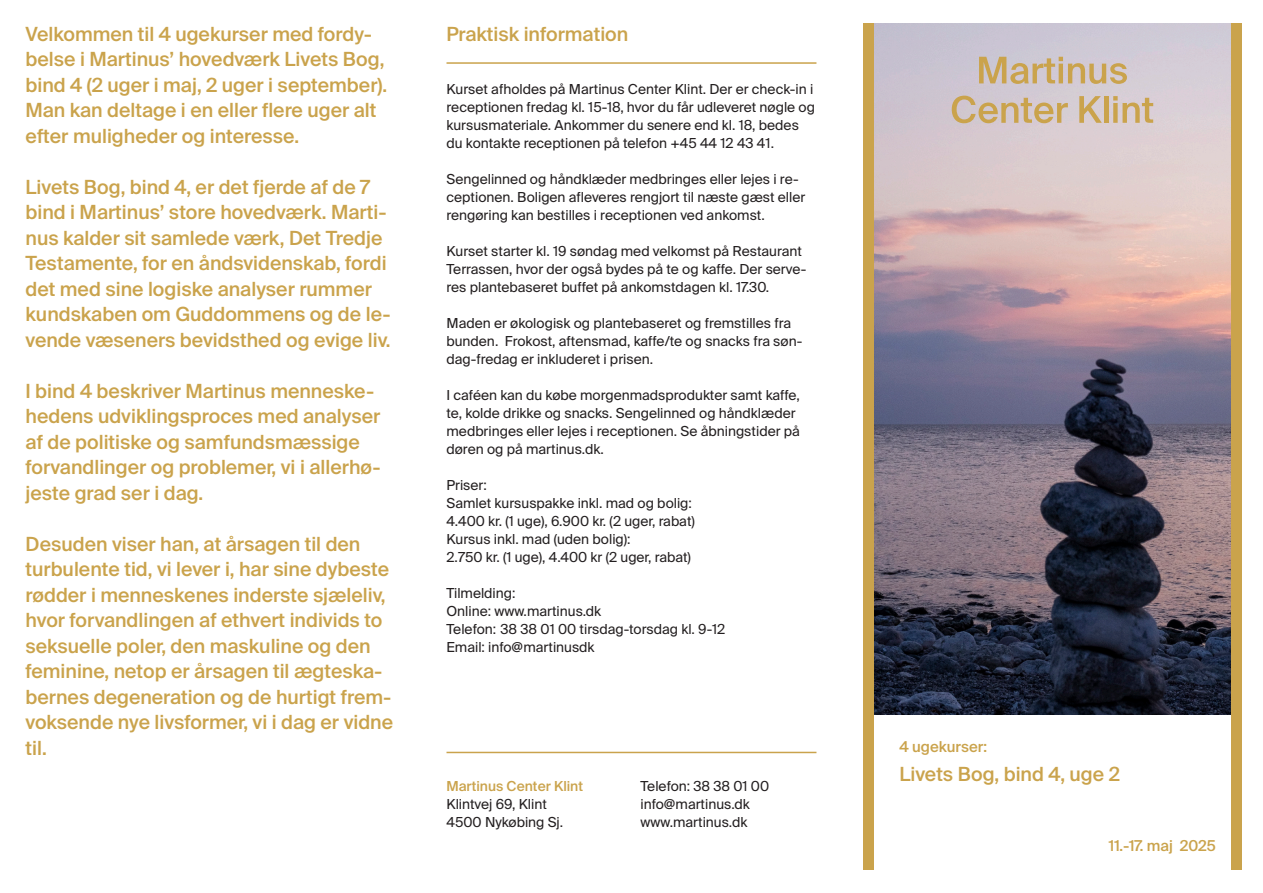
<style>
.page{position:relative;width:1263px;height:893px;background:#fff}
.page>*{position:absolute;margin:0;border:0;box-sizing:border-box;transform-origin:0 0}
.Stor_introtekst{font:500 19.5px/25.5px "Suisse Intl";color:#caa34c}
.Forside_titel{font:500 19.5px "Suisse Intl";color:#caa34c}
.Forside_dato{font:500 15px "Suisse Intl";color:#caa34c}
.Forside_kursus{font:500 15px "Suisse Intl";color:#caa34c}
.Brødtekst{font:13.8px/18px "Suisse Intl";color:#231f20}
.t1{font:500 13.8px "Suisse Intl";color:#caa34c}
</style>
<div class="page">
<hr style="left:446px;top:62px;width:370px;height:2px;background:#caa34c">
<hr style="left:446px;top:752px;width:370px;height:1px;background:#caa34c">
<img style="left:874px;top:23px;width:357px;height:691px">
<svg style="left:979px;top:57px;width:148px;height:27px;background:#cdb99d"></svg>
<svg style="left:952px;top:96px;width:116px;height:27px;background:#cfbaa0"></svg>
<svg style="left:1079px;top:96px;width:23px;height:27px"></svg>
<hr style="left:1104px;top:96px;width:4px;height:27px;background:#caa34c">
<svg style="left:1113px;top:96px;width:40px;height:27px"></svg>
<div style="left:863px;top:23px;width:11px;height:847px;background:#caa34c"></div>
<div style="left:1231px;top:23px;width:11px;height:847px;background:#caa34c"></div>
<p class="Stor_introtekst" style="left:26px;top:21px;width:363px">Velkommen til 4 ugekurser med fordy&shy;belse i Martinus’ hovedværk Livets Bog, bind 4 (2 uger i maj, 2 uger i september).</p>
<p class="Stor_introtekst" style="left:26px;top:98px;width:352px">Man kan deltage i en eller flere uger alt efter muligheder og interesse.</p>
<p class="Stor_introtekst" style="left:26px;top:174px;width:367px">Livets Bog, bind 4, er det fjerde af de 7 bind i Martinus’ store hovedværk. Marti&shy;nus kalder sit samlede værk, Det Tredje Testamente, for en åndsvidenskab, fordi det med sine logiske analyser rummer kundskaben om Guddommens og de le&shy;vende væseners bevidsthed og evige liv.</p>
<p class="Stor_introtekst" style="left:26px;top:378px;width:357px">I bind 4 beskriver Martinus menneske&shy;hedens udviklingsproces med analyser af de politiske og samfundsmæssige forvandlinger og problemer, vi i allerhø&shy;jeste grad ser i dag.</p>
<p class="Stor_introtekst" style="left:26px;top:531px;width:369px">Desuden viser han, at årsagen til den turbulente tid, vi lever i, har sine dybeste rødder i menneskenes inderste sjæleliv, hvor forvandlingen af ethvert individs to seksuelle poler, den maskuline og den feminine, netop er årsagen til ægteska&shy;bernes degeneration og de hurtigt frem&shy;voksende nye livsformer, vi i dag er vidne til.</p>
<p class="Stor_introtekst" style="left:446px;top:21px;width:183px">Praktisk information</p>
<p class="Brødtekst" style="left:446px;top:80px;width:370px">Kurset afholdes på Martinus Center Klint. Der er check-in i receptionen fredag kl. 15-18, hvor du får udleveret nøgle og kursusmateriale. Ankommer du senere end kl. 18, bedes du kontakte receptionen på telefon +45 44 12 43 41.</p>
<p class="Brødtekst" style="left:446px;top:170px;width:360px">Sengelinned og håndklæder medbringes eller lejes i re&shy;ceptionen. Boligen afleveres rengjort til næste gæst eller rengøring kan bestilles i receptionen ved ankomst.</p>
<p class="Brødtekst" style="left:446px;top:242px;width:361px">Kurset starter kl. 19 søndag med velkomst på Restaurant<br>Terrassen, hvor der også bydes på te og kaffe. Der serve&shy;res plantebaseret buffet på ankomstdagen kl. 17.30.</p>
<p class="Brødtekst" style="left:446px;top:314px;width:357px">Maden er økologisk og plantebaseret og fremstilles fra bunden. Frokost, aftensmad, kaffe/te og snacks fra søn&shy;dag-fredag er inkluderet i prisen.</p>
<p class="Brødtekst" style="left:446px;top:386px;width:355px">I caféen kan du købe morgenmadsprodukter samt kaffe, te, kolde drikke og snacks. Sengelinned og håndklæder medbringes eller lejes i receptionen. Se åbningstider på døren og på martinus.dk.</p>
<p class="Brødtekst" style="left:446px;top:476px;width:42px">Priser:</p>
<p class="Brødtekst" style="left:446px;top:494px;width:247px">Samlet kursuspakke inkl. mad og bolig:</p>
<p class="Brødtekst" style="left:446px;top:512px;width:250px">4.400 kr. (1 uge), 6.900 kr. (2 uger, rabat)</p>
<p class="Brødtekst" style="left:446px;top:530px;width:186px">Kursus inkl. mad (uden bolig):</p>
<p class="Brødtekst" style="left:446px;top:548px;width:246px">2.750 kr. (1 uge), 4.400 kr (2 uger, rabat)</p>
<p class="Brødtekst" style="left:446px;top:584px;width:70px">Tilmelding:</p>
<p class="Brødtekst" style="left:446px;top:602px;width:156px">Online: www.martinus.dk</p>
<p class="Brødtekst" style="left:446px;top:620px;width:280px">Telefon: 38 38 01 00 tirsdag-torsdag kl. 9-12</p>
<p class="Brødtekst" style="left:446px;top:638px;width:150px">Email: info@martinusdk</p>
<p class="t1" style="left:446px;top:778px;width:138px">Martinus Center Klint</p>
<p class="Brødtekst" style="left:446px;top:795px;width:102px">Klintvej 69, Klint</p>
<p class="Brødtekst" style="left:446px;top:813px;width:118px">4500 Nykøbing Sj.</p>
<p class="Brødtekst" style="left:640px;top:777px;width:130px">Telefon: 38 38 01 00</p>
<p class="Brødtekst" style="left:640px;top:795px;width:111px">info@martinus.dk</p>
<p class="Brødtekst" style="left:640px;top:813px;width:108px">www.martinus.dk</p>
<p class="Forside_kursus" style="left:899px;top:738px;width:89px">4 ugekurser:</p>
<p class="Forside_titel" style="left:899px;top:762px;width:222px">Livets Bog, bind 4, uge 2</p>
<p class="Forside_dato" style="left:1109px;top:837px;width:108px">11.-17. maj 2025</p>
</div>
